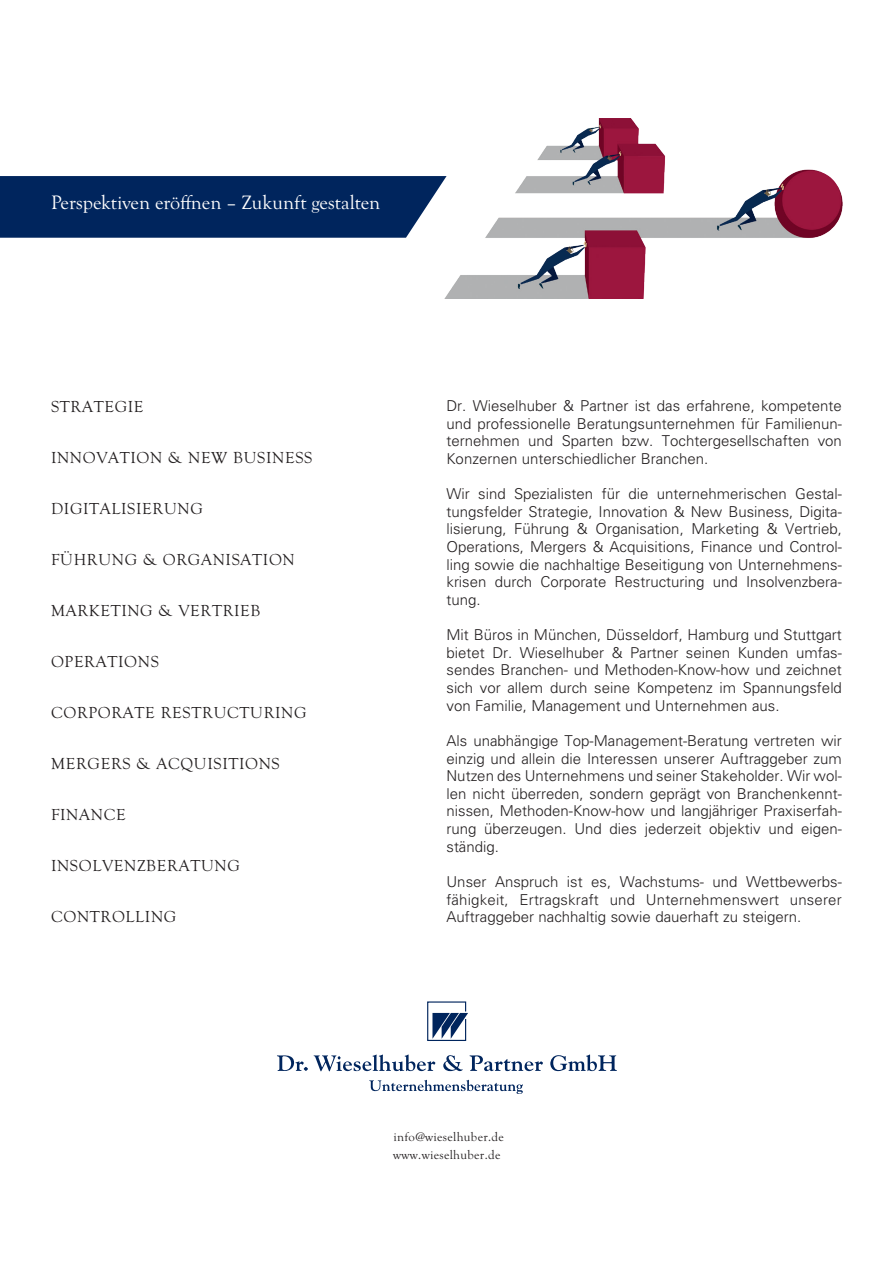
<style>
.page{position:relative;width:893px;height:1263px;background:#fff}
.page>*{position:absolute;margin:0;border:0;box-sizing:border-box;transform-origin:0 0}
.t1{font:20.1px "Goudy Old Sty";color:#fff}
.t2{font:16.5px "Goudy Old Sty";letter-spacing:.04em;color:#231f20}
.t3{font:300 15px/17.7px "Univers LT Pro 45";color:#231f20;text-align:justify}
.t4{font:12.75px/18px "Goudy Old Sty";letter-spacing:.025em;color:#231f20}
</style>
<div class="page">
<svg style="left:427px;top:1001px;width:41px;height:40px"></svg>
<svg style="left:277px;top:1055px;width:31px;height:16px"></svg>
<svg style="left:314px;top:1054px;width:121px;height:17px"></svg>
<svg style="left:443px;top:1055px;width:20px;height:16px"></svg>
<svg style="left:469px;top:1055px;width:74px;height:16px"></svg>
<svg style="left:550px;top:1054px;width:67px;height:17px"></svg>
<svg style="left:369px;top:1080px;width:154px;height:14px"></svg>
<div style="left:0;top:176px;width:444px;height:62px;background:#00255d"></div>
<img style="left:444px;top:119px;width:399px;height:179px">
<h1 class="t1" style="left:51px;top:192px;width:331px">Perspektiven eröffnen – Zukunft gestalten</h1>
<p class="t2" style="left:51px;top:398px;width:94px">STRATEGIE</p>
<p class="t2" style="left:51px;top:449px;width:263px">INNOVATION &amp; NEW BUSINESS</p>
<p class="t2" style="left:51px;top:500px;width:153px">DIGITALISIERUNG</p>
<p class="t2" style="left:51px;top:551px;width:245px">FÜHRUNG &amp; ORGANISATION</p>
<p class="t2" style="left:51px;top:602px;width:211px">MARKETING &amp; VERTRIEB</p>
<p class="t2" style="left:51px;top:652px;width:109px">OPERATIONS</p>
<p class="t2" style="left:51px;top:703px;width:257px">CORPORATE RESTRUCTURING</p>
<p class="t2" style="left:51px;top:754px;width:230px">MERGERS &amp; ACQUISITIONS</p>
<p class="t2" style="left:51px;top:805px;width:76px">FINANCE</p>
<p class="t2" style="left:51px;top:856px;width:190px">INSOLVENZBERATUNG</p>
<p class="t2" style="left:51px;top:907px;width:127px">CONTROLLING</p>
<p class="t3" style="left:446px;top:396px;width:397px">Dr. Wieselhuber &amp; Partner ist das erfahrene, kompetente und professionelle Beratungsunternehmen für Familienun&shy;ternehmen und Sparten bzw. Tochtergesellschaften von Konzernen unterschiedlicher Branchen.</p>
<p class="t3" style="left:446px;top:485px;width:397px">Wir sind Spezialisten für die unternehmerischen Gestal&shy;tungsfelder Strategie, Innovation &amp; New Business, Digita&shy;lisierung, Führung &amp; Organisation, Marketing &amp; Vertrieb, Operations, Mergers &amp; Acquisitions, Finance und Control&shy;ling sowie die nachhaltige Beseitigung von Unternehmens&shy;krisen durch Corporate Restructuring und Insolvenzbera&shy;tung.</p>
<p class="t3" style="left:446px;top:626px;width:397px">Mit Büros in München, Düsseldorf, Hamburg und Stuttgart bietet Dr. Wieselhuber &amp; Partner seinen Kunden umfas&shy;sendes Branchen- und Methoden-Know-how und zeichnet sich vor allem durch seine Kompetenz im Spannungsfeld von Familie, Management und Unternehmen aus.</p>
<p class="t3" style="left:446px;top:731px;width:397px">Als unabhängige Top-Management-Beratung vertreten wir einzig und allein die Interessen unserer Auftraggeber zum Nutzen des Unternehmens und seiner Stakeholder. Wir wol&shy;len nicht überreden, sondern geprägt von Branchenkennt&shy;nissen, Methoden-Know-how und langjähriger Praxiserfah&shy;rung überzeugen. Und dies jederzeit objektiv und eigen&shy;ständig.</p>
<p class="t3" style="left:446px;top:872px;width:397px">Unser Anspruch ist es, Wachstums- und Wettbewerbs&shy;fähigkeit, Ertragskraft und Unternehmenswert unserer Auftraggeber nachhaltig sowie dauerhaft zu steigern.</p>
<p class="t4" style="left:393px;top:1128px;width:112px">info@wieselhuber.de www.wieselhuber.de</p>
</div>
